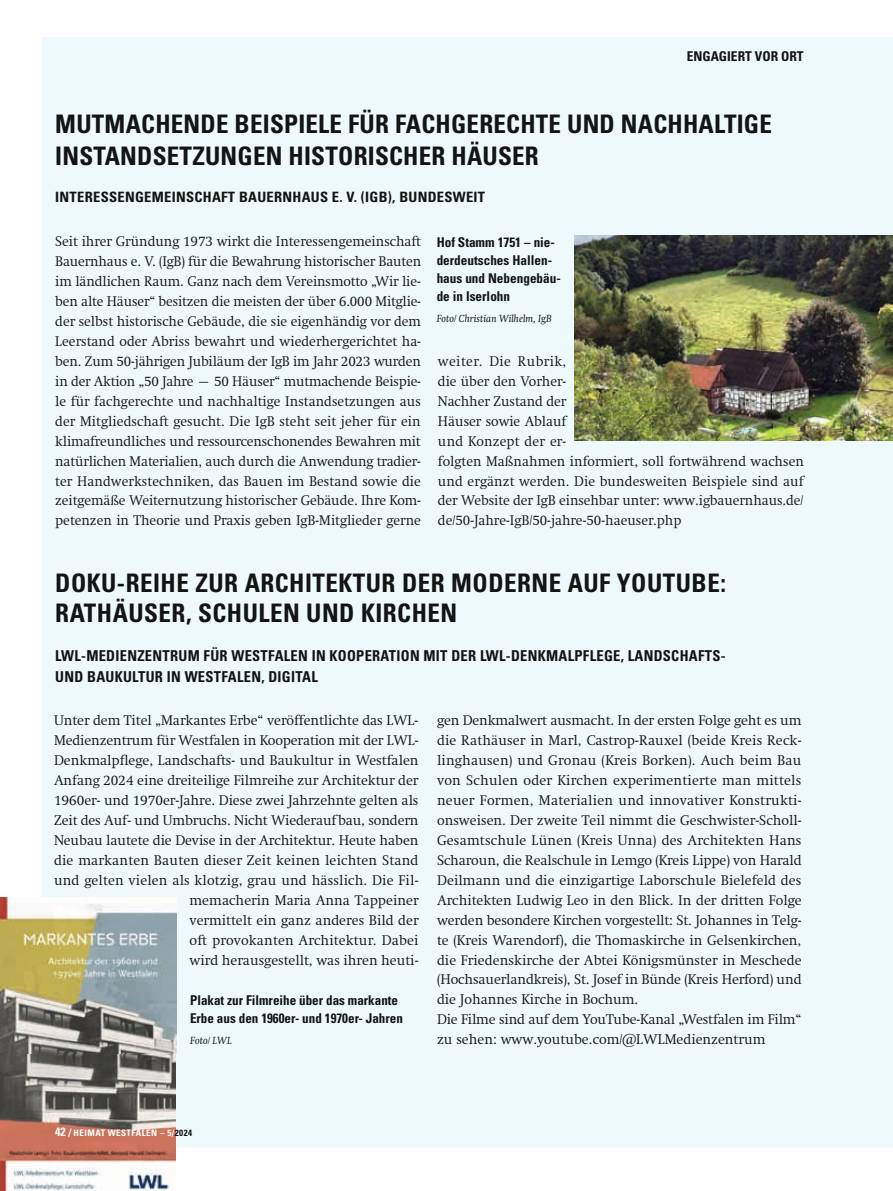
<style>
.page{position:relative;width:893px;height:1191px;background:#fff}
.page>*{position:absolute;margin:0;border:0;box-sizing:border-box;transform-origin:0 0}
.t1{font:700 condensed 25.5px/30.6px "Univers LT Pro";letter-spacing:.01em;color:#131413}
.t2{font:700 condensed 15px/21px "Univers LT Pro";letter-spacing:.02em;color:#131413}
.t3{font:300 14.25px/20px "Swift LT Pro";color:#131413}
.t4{font:700 condensed 14.25px "Univers LT Pro";letter-spacing:.02em;color:#131413}
.t5{font:700 condensed 13.5px/18px "Univers LT Pro";color:#131413}
.t6{font:italic 10.5px "Swift LT Pro";color:#131413;scale:.96 1}
.t7{font:italic 10.5px "Swift LT Pro";color:#131413}
.t8{font:700 condensed 9px "Univers LT Pro";letter-spacing:.05em;color:#fff}
.s1{font-size:12px}
.s2{font-size:10.5px}
.s3{color:#131413}
</style>
<div class="page">
<div style="left:0;top:37px;width:893px;height:1110px;background:#edf9fb"></div>
<img style="left:575px;top:235px;width:318px;height:205px">
<img style="left:0;top:1053px;width:176px;height:138px">
<img style="left:0;top:898px;width:177px;height:155px">
<p class="t5" style="left:687px;top:47px;width:119px">ENGAGIERT VOR ORT</p>
<h1 class="t1" style="left:55px;top:108px;width:718px;line-height:31.5px">MUTMACHENDE BEISPIELE FÜR FACHGERECHTE UND NACHHALTIGE<br>INSTANDSETZUNGEN HISTORISCHER HÄUSER</h1>
<p class="t4" style="left:55px;top:188px;width:431px">INTERESSENGEMEINSCHAFT BAUERNHAUS E. V. (IGB), BUNDESWEIT</p>
<p class="t3" style="left:55px;top:231px;width:367px;text-align:justify">Seit ihrer Gründung 1973 wirkt die Interessengemeinschaft Bauernhaus e. V. (IgB) für die Bewahrung historischer Bauten im ländlichen Raum. Ganz nach dem Vereinsmotto „Wir lie&shy;ben alte Häuser“ besitzen die meisten der über 6.000 Mitglie&shy;der selbst historische Gebäude, die sie eigenhändig vor dem Leerstand oder Abriss bewahrt und wiederhergerichtet ha&shy;ben. Zum 50-jährigen Jubiläum der IgB im Jahr 2023 wurden in der Aktion „50 Jahre – 50 Häuser“ mutmachende Beispie&shy;le für fachgerechte und nachhaltige Instandsetzungen aus der Mitgliedschaft gesucht. Die IgB steht seit jeher für ein klimafreundliches und ressourcenschonendes Bewahren mit natürlichen Materialien, auch durch die Anwendung tradier&shy;ter Handwerkstechniken, das Bauen im Bestand sowie die zeitgemäße Weiternutzung historischer Gebäude. Ihre Kom&shy;petenzen in Theorie und Praxis geben IgB-Mitglieder gerne</p>
<p class="t5" style="left:437px;top:233px;width:126px">Hof Stamm 1751 – nie&shy;derdeutsches Hallen&shy;haus und Nebengebäu&shy;de in Iserlohn</p>
<p class="t6" style="left:437px;top:312px;width:121px">Foto/ Christian Wilhelm, IgB</p>
<p class="t3" style="left:438px;top:351px;width:367px">weiter. Die Rubrik,<br>die über den Vorher-<br>Nachher Zustand der<br>Häuser sowie Ablauf<br>und Konzept der er-<br>folgten Maßnahmen informiert, soll fortwährend wachsen und ergänzt werden. Die bundesweiten Beispiele sind auf der Website der IgB einsehbar unter: www.igbauernhaus.de/ de/50-Jahre-IgB/50-jahre-50-haeuser.php</p>
<h1 class="t1" style="left:55px;top:567px;width:672px">DOKU-REIHE ZUR ARCHITEKTUR DER MODERNE AUF YOUTUBE:<br>RATHÄUSER, SCHULEN UND KIRCHEN</h1>
<p class="t2" style="left:55px;top:645px;width:672px">LWL-MEDIENZENTRUM FÜR WESTFALEN IN KOOPERATION MIT DER LWL-DENKMALPFLEGE, LANDSCHAFTS-<br>UND BAUKULTUR IN WESTFALEN, DIGITAL</p>
<p class="t3" style="left:54px;top:710px;width:366px;text-align:right">Unter dem Titel „Markantes Erbe“ veröffentlichte das LWL-Medienzentrum für Westfalen in Kooperation mit der LWL-Denkmalpflege, Landschafts- und Baukultur in Westfalen Anfang 2024 eine dreiteilige Filmreihe zur Architektur der 1960er- und 1970er-Jahre. Diese zwei Jahrzehnte gelten als Zeit des Auf- und Umbruchs. Nicht Wiederaufbau, sondern Neubau lautete die Devise in der Architektur. Heute haben die markanten Bauten dieser Zeit keinen leichten Stand und gelten vielen als klotzig, grau und hässlich. Die Fil&shy;memacherin Maria Anna Tappeiner<br>vermittelt ein ganz anderes Bild der<br>oft provokanten Architektur. Dabei<br>wird herausgestellt, was ihren heuti-</p>
<p class="t5" style="left:190px;top:991px;width:214px">Plakat zur Filmreihe über das markante<br>Erbe aus den 1960er- und 1970er- Jahren</p>
<p class="t7" style="left:190px;top:1034px;width:43px">Foto/ LWL</p>
<p class="t3" style="left:437px;top:710px;width:366px">gen Denkmalwert ausmacht. In der ersten Folge geht es um die Rathäuser in Marl, Castrop-Rauxel (beide Kreis Reck&shy;linghausen) und Gronau (Kreis Borken). Auch beim Bau von Schulen oder Kirchen experimentierte man mittels neuer Formen, Materialien und innovativer Konstrukti&shy;onsweisen. Der zweite Teil nimmt die Geschwister-Scholl-Gesamtschule Lünen (Kreis Unna) des Architekten Hans Scharoun, die Realschule in Lemgo (Kreis Lippe) von Harald Deilmann und die einzigartige Laborschule Bielefeld des Architekten Ludwig Leo in den Blick. In der dritten Folge werden besondere Kirchen vorgestellt: St. Johannes in Telg&shy;te (Kreis Warendorf), die Thomaskirche in Gelsenkirchen, die Friedenskirche der Abtei Königsmünster in Meschede (Hochsauerlandkreis), St. Josef in Bünde (Kreis Herford) und die Johannes Kirche in Bochum.<br>Die Filme sind auf dem YouTube-Kanal „Westfalen im Film“ zu sehen: www.youtube.com/@LWLMedienzentrum</p>
<p class="t8" style="left:55px;top:1127px;width:138px"><span class="s1">42</span> <span class="s2">/</span> HEIMAT WESTFALEN – 5/<span class="s3">2024</span></p>
</div>
